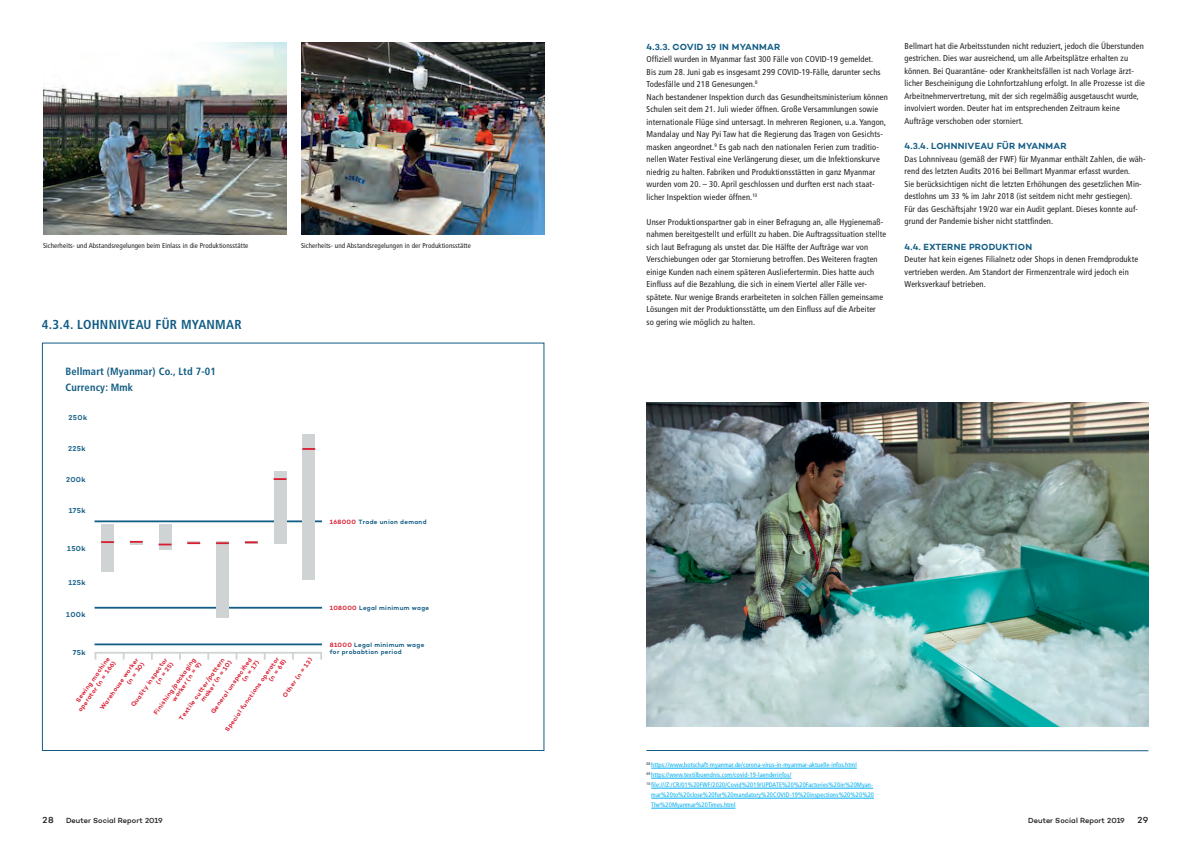
<style>
.page{position:relative;width:1191px;height:842px;background:#fff}
.page>*{position:absolute;margin:0;border:0;box-sizing:border-box;transform-origin:0 0}
.t1{font:700 condensed 13px "Frutiger LT Std";letter-spacing:.02em;color:#115c84}
.t2{font:700 condensed 10.5px/15.5px "Frutiger LT Std";letter-spacing:.015em;color:#115c84}
.t3{font:600 9px "Campton";letter-spacing:.03em;color:#115c84}
.t4{font:600 9px "Campton";color:#145e85}
.t5{font:500 9px "Campton";color:#231f20}
.t6{font:condensed 8.5px/12.5px "Frutiger LT Std";letter-spacing:.015em;color:#231f20}
.t7{font:500 7.5px "Campton";letter-spacing:.005em;color:#231f20}
.t8{font:600 7.2px "Campton";letter-spacing:.05em;color:#145e85}
.t9{font:condensed 7px "Frutiger LT Std";letter-spacing:.015em;color:#231f20}
.t10{font:condensed 6.5px "Frutiger LT Std";letter-spacing:.015em;color:#00aeef}
.t11{font:600 6.3px/7.2px "Campton";color:#d91d30;text-align:right}
.t12{font:600 6.3px/7.6px "Campton";letter-spacing:.05em;color:#145e85}
.s1{color:#d91d30}
</style>
<div class="page">
<img style="left:43px;top:43px;width:244px;height:192px">
<img style="left:301px;top:43px;width:244px;height:192px">
<img style="left:646px;top:403px;width:502px;height:324px">
<hr style="left:95px;top:520px;width:227px;height:2px;background:#125e85">
<hr style="left:95px;top:607px;width:227px;height:2px;background:#125e85">
<hr style="left:95px;top:643px;width:227px;height:2px;background:#125e85">
<hr style="left:95px;top:652px;width:227px;height:2px;background:#d0d3d3">
<svg style="left:123px;top:654px;width:2px;height:6px"></svg>
<svg style="left:151px;top:654px;width:2px;height:6px"></svg>
<svg style="left:179px;top:654px;width:2px;height:6px"></svg>
<svg style="left:207px;top:654px;width:2px;height:6px"></svg>
<svg style="left:264px;top:654px;width:2px;height:6px"></svg>
<svg style="left:292px;top:654px;width:2px;height:6px"></svg>
<svg style="left:320px;top:654px;width:2px;height:6px"></svg>
<div style="left:101px;top:524px;width:13px;height:48px;background:#d0d3d3"></div>
<svg style="left:101px;top:541px;width:13px;height:2px"></svg>
<div style="left:159px;top:524px;width:12px;height:25px;background:#d0d3d3"></div>
<svg style="left:159px;top:544px;width:12px;height:1px"></svg>
<div style="left:216px;top:541px;width:13px;height:77px;background:#d0d3d3"></div>
<svg style="left:216px;top:542px;width:13px;height:2px"></svg>
<svg style="left:245px;top:541px;width:13px;height:3px"></svg>
<div style="left:274px;top:471px;width:12px;height:73px;background:#d0d3d3"></div>
<svg style="left:274px;top:478px;width:12px;height:2px"></svg>
<div style="left:302px;top:434px;width:13px;height:145px;background:#d0d3d3"></div>
<svg style="left:302px;top:448px;width:13px;height:2px"></svg>
<svg style="left:130px;top:541px;width:13px;height:3px"></svg>
<svg style="left:187px;top:541px;width:13px;height:3px"></svg>
<hr style="left:651px;top:768px;width:205px;height:1px;background:#00aeef">
<hr style="left:651px;top:778px;width:140px;height:1px;background:#00aeef">
<hr style="left:651px;top:788px;width:222px;height:1px;background:#00aeef">
<hr style="left:651px;top:798px;width:223px;height:1px;background:#00aeef">
<hr style="left:651px;top:808px;width:84px;height:1px;background:#00aeef">
<svg style="left:646px;top:750px;width:503px;height:1px"></svg>
<p class="t9" style="left:43px;top:242px;width:207px">Sicherheits- und Abstandsregelungen beim Einlass in die Produktionsstätte</p>
<p class="t9" style="left:301px;top:242px;width:171px">Sicherheits- und Abstandsregelungen in der Produktionsstätte</p>
<h1 class="t1" style="left:42px;top:316px;width:201px">4.3.4. LOHNNIVEAU FÜR MYANMAR</h1>
<p class="t2" style="left:65px;top:364px;width:152px">Bellmart (Myanmar) Co., Ltd 7-01<br>Currency: Mmk</p>
<p class="t8" style="left:68px;top:413px;width:20px">250k</p>
<p class="t8" style="left:68px;top:444px;width:19px">225k</p>
<p class="t8" style="left:66px;top:475px;width:21px">200k</p>
<p class="t8" style="left:69px;top:506px;width:18px">175k</p>
<p class="t8" style="left:67px;top:544px;width:20px">150k</p>
<p class="t8" style="left:68px;top:578px;width:19px">125k</p>
<p class="t4" style="left:95px;top:366px;width:52px">MYANMAR</p>
<p class="t8" style="left:66px;top:610px;width:21px">100k</p>
<p class="t8" style="left:73px;top:648px;width:14px">75k</p>
<p class="t11" style="left:261px;top:675px;width:28px;text-align:left;text-indent:-66px;rotate:-55deg">S pecial functions operator (n = 68)</p>
<p class="t11" style="left:71px;top:705px;width:63px;rotate:-55deg">S ewing machine operator (n = 166)</p>
<p class="t11" style="left:98px;top:707px;width:64px;rotate:-55deg">W arehouse worker (n = 10)</p>
<p class="t11" style="left:281px;top:694px;width:49px;rotate:-55deg">O ther (n = 13)</p>
<p class="t11" style="left:234px;top:675px;width:27px;text-align:left;text-indent:-44px;rotate:-55deg">G eneral unspecifi ed (n = 17)</p>
<p class="t11" style="left:129px;top:704px;width:61px;rotate:-55deg">Q uality inspector (n = 25)</p>
<p class="t11" style="left:193px;top:695px;width:51px;text-align:left;text-indent:-27px;rotate:-55deg">Textile cutter/pattern maker (n = 10)</p>
<p class="t11" style="left:152px;top:712px;width:70px;rotate:-55deg">Finishing/packaging worker (n = 9)</p>
<p class="t12" style="left:330px;top:517px;width:98px"><span class="s1">168000</span> Trade union demand</p>
<p class="t12" style="left:330px;top:603px;width:101px"><span class="s1">108000</span> Legal minimum wage</p>
<p class="t12" style="left:330px;top:640px;width:96px"><span class="s1">81000</span> Legal minimum wage for probabtion period</p>
<p class="t3" style="left:646px;top:41px;width:135px">4.3.3. COVID 19 IN MYANMAR</p>
<p class="t6" style="left:646px;top:53px;width:243px">Offiziell wurden in Myanmar fast 300 Fälle von COVID-19 gemeldet.<br>Bis zum 28. Juni gab es insgesamt 299 COVID-19-Fälle, darunter sechs Todesfälle und 218 Genesungen.<sup>8<br></sup>Nach bestandener Inspektion durch das Gesundheitsministerium können Schulen seit dem 21. Juli wieder öffnen. Große Versammlungen sowie internationale Flüge sind untersagt. In mehreren Regionen, u.a. Yangon, Mandalay und Nay Pyi Taw hat die Regierung das Tragen von Gesichts&shy;masken angeordnet.<sup>9</sup> Es gab nach den nationalen Ferien zum traditio&shy;nellen Water Festival eine Verlängerung dieser, um die Infektionskurve niedrig zu halten. Fabriken und Produktionsstätten in ganz Myanmar wurden vom 20. – 30. April geschlossen und durften erst nach staat&shy;licher Inspektion wieder öffnen.<sup>10</sup></p>
<p class="t6" style="left:646px;top:216px;width:241px">Unser Produktionspartner gab in einer Befragung an, alle Hygienemaß&shy;nahmen bereitgestellt und erfüllt zu haben. Die Auftragssituation stellte sich laut Befragung als unstet dar. Die Hälfte der Aufträge war von Verschiebungen oder gar Stornierung betroffen. Des Weiteren fragten einige Kunden nach einem späteren Ausliefertermin. Dies hatte auch Einfluss auf die Bezahlung, die sich in einem Viertel aller Fälle ver&shy;spätete. Nur wenige Brands erarbeiteten in solchen Fällen gemeinsame Lösungen mit der Produktionsstätte, um den Einfluss auf die Arbeiter<br>so gering wie möglich zu halten.</p>
<p class="t6" style="left:904px;top:40px;width:242px">Bellmart hat die Arbeitsstunden nicht reduziert, jedoch die Überstunden gestrichen. Dies war ausreichend, um alle Arbeitsplätze erhalten zu können. Bei Quarantäne- oder Krankheitsfällen ist nach Vorlage ärzt&shy;licher Bescheinigung die Lohnfortzahlung erfolgt. In alle Prozesse ist die Arbeitnehmervertretung, mit der sich regelmäßig ausgetauscht wurde, involviert worden. Deuter hat im entsprechenden Zeitraum keine Aufträge verschoben oder storniert.</p>
<p class="t3" style="left:904px;top:141px;width:164px">4.3.4. LOHNNIVEAU FÜR MYANMAR</p>
<p class="t6" style="left:904px;top:153px;width:242px">Das Lohnniveau (gemäß der FWF) für Myanmar enthält Zahlen, die wäh&shy;rend des letzten Audits 2016 bei Bellmart Myanmar erfasst wurden.<br>Sie berücksichtigen nicht die letzten Erhöhungen des gesetzlichen Min&shy;destlohns um 33 % im Jahr 2018 (ist seitdem nicht mehr gestiegen).<br>Für das Geschäftsjahr 19/20 war ein Audit geplant. Dieses konnte auf&shy;grund der Pandemie bisher nicht stattfinden.</p>
<p class="t3" style="left:904px;top:241px;width:129px">4.4. EXTERNE PRODUKTION</p>
<p class="t6" style="left:904px;top:253px;width:235px">Deuter hat kein eigenes Filialnetz oder Shops in denen Fremdprodukte vertrieben werden. Am Standort der Firmenzentrale wird jedoch ein<br>Werksverkauf betrieben.</p>
<p class="t10" style="left:646px;top:761px;width:212px"><sup>08</sup> https://www.botschaft-myanmar.de/corona-virus-in-myanmar-aktuelle-infos.html</p>
<p class="t10" style="left:646px;top:771px;width:146px"><sup>09</sup> https://www.textilbuendnis.com/covid-19-laenderinfos/</p>
<p class="t10" style="left:646px;top:781px;width:228px"><sup>10</sup> file:///Z:/CR/01%20FWF/2020/Covid%2019/UPDATE%20%20Factories%20in%20Myan-</p>
<p class="t10" style="left:651px;top:791px;width:224px">mar%20to%20close%20for%20mandatory%20COVID-19%20inspections%20%20%20</p>
<p class="t10" style="left:651px;top:801px;width:86px">The%20Myanmar%20Times.html</p>
<p class="t5" style="left:43px;top:814px;width:13px">28</p>
<p class="t7" style="left:66px;top:815px;width:98px">Deuter Social Report 2019</p>
<p class="t7" style="left:1028px;top:815px;width:98px">Deuter Social Report 2019</p>
<p class="t5" style="left:1137px;top:814px;width:13px">29</p>
</div>
